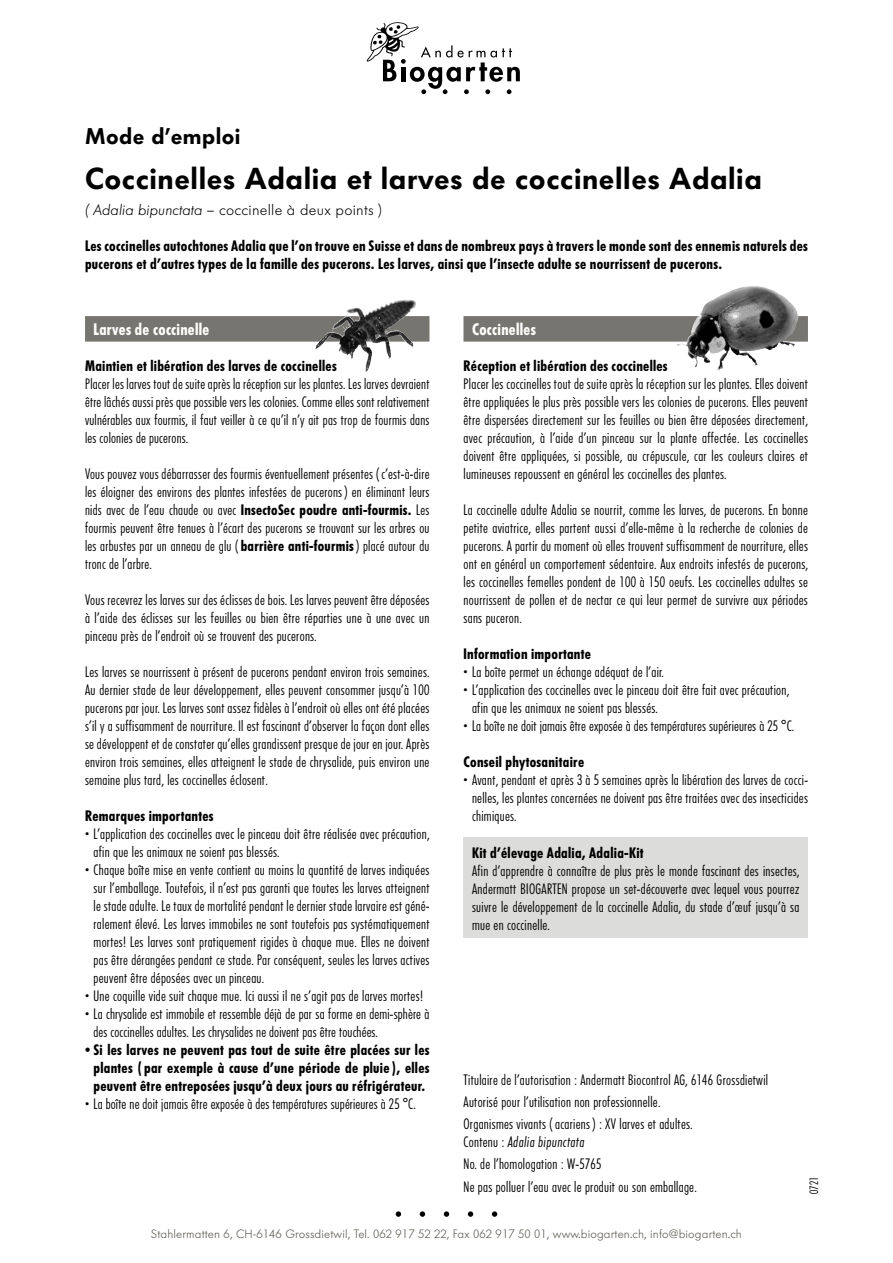
<style>
.page{position:relative;width:893px;height:1263px;background:#fff}
.page>*{position:absolute;margin:0;border:0;box-sizing:border-box;transform-origin:0 0}
.t1{font:600 30px "Futura BQ";letter-spacing:.02em;color:#000}
.t2{font:600 22.5px "Futura BQ";letter-spacing:.02em;color:#000}
.t3{font:700 condensed 16.5px "Futura BQ";letter-spacing:.02em;color:#fff}
.t4{font:300 condensed 15px/18px "Futura BQ";letter-spacing:.02em;color:#000;text-align:justify}
.t5{font:700 condensed 15px/18px "Futura BQ";letter-spacing:.02em;color:#000}
.t6{font:300 15px "Futura BQ";letter-spacing:.02em;color:#000}
.t7{font:300 12px "Futura BQ";letter-spacing:.01em;color:#57544b}
.t8{font:300 condensed 12px "Futura BQ";color:#000}
.s1{font-style:italic}
.s2{font-weight:700}
</style>
<div class="page">
<svg style="left:492px;top:1211px;width:5px;height:6px"></svg>
<svg style="left:468px;top:1211px;width:5px;height:6px"></svg>
<svg style="left:444px;top:1211px;width:5px;height:6px"></svg>
<svg style="left:420px;top:1211px;width:5px;height:6px"></svg>
<svg style="left:396px;top:1211px;width:5px;height:6px"></svg>
<svg style="left:367px;top:22px;width:153px;height:72px"></svg>
<div style="left:85px;top:316px;width:344px;height:26px;background:#77756f"></div>
<div style="left:463px;top:316px;width:345px;height:26px;background:#77756f"></div>
<div style="left:463px;top:838px;width:345px;height:100px;background:#dcdcdb"></div>
<img style="left:677px;top:286px;width:72px;height:81px">
<img style="left:346px;top:300px;width:59px;height:21px">
<h2 class="t2" style="left:85px;top:122px;width:157px">Mode d’emploi</h2>
<h1 class="t1" style="left:85px;top:159px;width:678px">Coccinelles Adalia et larves de coccinelles Adalia</h1>
<p class="t6" style="left:85px;top:201px;width:298px"><span class="s1">( Adalia bipunctata</span> – coccinelle à deux points )</p>
<p class="t5" style="left:85px;top:237px;width:724px">Les coccinelles autochtones Adalia que l’on trouve en Suisse et dans de nombreux pays à travers le monde sont des ennemis naturels des pucerons et d’autres types de la famille des pucerons. Les larves, ainsi que l’insecte adulte se nourrissent de pucerons.</p>
<p class="t3" style="left:94px;top:319px;width:117px">Larves de coccinelle</p>
<p class="t5" style="left:85px;top:357px;width:253px">Maintien et libération des larves de coccinelles</p>
<p class="t4" style="left:85px;top:375px;width:346px">Placer les larves tout de suite après la réception sur les plantes. Les larves devraient être lâchés aussi près que possible vers les colonies. Comme elles sont relativement vulnérables aux fourmis, il faut veiller à ce qu’il n’y ait pas trop de fourmis dans les colonies de pucerons.</p>
<p class="t4" style="left:85px;top:465px;width:346px">Vous pouvez vous débarrasser des fourmis éventuellement présentes ( c’est-à-dire les éloigner des environs des plantes infestées de pucerons ) en éliminant leurs nids avec de l’eau chaude ou avec <span class="s2">InsectoSec poudre anti-fourmis.</span> Les fourmis peuvent être tenues à l’écart des pucerons se trouvant sur les arbres ou les arbustes par un anneau de glu ( <span class="s2">barrière anti-fourmis</span> ) placé autour du tronc de l’arbre.</p>
<p class="t4" style="left:85px;top:591px;width:346px">Vous recevrez les larves sur des éclisses de bois. Les larves peuvent être déposées à l’aide des éclisses sur les feuilles ou bien être réparties une à une avec un pinceau près de l’endroit où se trouvent des pucerons.</p>
<p class="t4" style="left:85px;top:663px;width:346px">Les larves se nourrissent à présent de pucerons pendant environ trois semaines.<br>Au dernier stade de leur développement, elles peuvent consommer jusqu’à 100 pucerons par jour. Les larves sont assez fidèles à l’endroit où elles ont été placées s’il y a suffisamment de nourriture. Il est fascinant d’observer la façon dont elles se développent et de constater qu’elles grandissent presque de jour en jour. Après environ trois semaines, elles atteignent le stade de chrysalide, puis environ une semaine plus tard, les coccinelles éclosent.</p>
<p class="t5" style="left:85px;top:807px;width:130px">Remarques importantes</p>
<p class="t4" style="left:94px;top:825px;width:337px;text-indent:-9px">• L’application des coccinelles avec le pinceau doit être réalisée avec précaution, afin que les animaux ne soient pas blessés.</p>
<p class="t4" style="left:94px;top:861px;width:337px;text-indent:-9px">• Chaque boîte mise en vente contient au moins la quantité de larves indiquées sur l’emballage. Toutefois, il n’est pas garanti que toutes les larves atteignent le stade adulte. Le taux de mortalité pendant le dernier stade larvaire est géné&shy;ralement élevé. Les larves immobiles ne sont toutefois pas systématiquement mortes! Les larves sont pratiquement rigides à chaque mue. Elles ne doivent pas être dérangées pendant ce stade. Par conséquent, seules les larves actives peuvent être déposées avec un pinceau.</p>
<p class="t4" style="left:85px;top:987px;width:339px">• Une coquille vide suit chaque mue. Ici aussi il ne s’agit pas de larves mortes!</p>
<p class="t4" style="left:94px;top:1005px;width:337px;text-indent:-9px">• La chrysalide est immobile et ressemble déjà de par sa forme en demi-sphère à des coccinelles adultes. Les chrysalides ne doivent pas être touchées.</p>
<p class="t5" style="left:85px;top:1041px;width:346px;text-align:center">• Si les larves ne peuvent pas tout de suite être placées sur les plantes ( par exemple à cause d’une période de pluie ), elles peuvent être entreposées jusqu’à deux jours au réfrigérateur.</p>
<p class="t4" style="left:85px;top:1095px;width:332px">• La boîte ne doit jamais être exposée à des températures supérieures à 25 °C.</p>
<p class="t3" style="left:472px;top:319px;width:65px">Coccinelles</p>
<p class="t5" style="left:463px;top:357px;width:206px">Réception et libération des coccinelles</p>
<p class="t4" style="left:463px;top:375px;width:346px">Placer les coccinelles tout de suite après la réception sur les plantes. Elles doivent être appliquées le plus près possible vers les colonies de pucerons. Elles peuvent être dispersées directement sur les feuilles ou bien être déposées directement, avec précaution, à l’aide d’un pinceau sur la plante affectée. Les coccinelles doivent être appliquées, si possible, au crépuscule, car les couleurs claires et lumineuses repoussent en général les coccinelles des plantes.</p>
<p class="t4" style="left:463px;top:501px;width:346px">La coccinelle adulte Adalia se nourrit, comme les larves, de pucerons. En bonne petite aviatrice, elles partent aussi d’elle-même à la recherche de colonies de pucerons. A partir du moment où elles trouvent suffisamment de nourriture, elles ont en général un comportement sédentaire. Aux endroits infestés de pucerons, les coccinelles femelles pondent de 100 à 150 oeufs. Les coccinelles adultes se nourrissent de pollen et de nectar ce qui leur permet de survivre aux périodes sans puceron.</p>
<p class="t5" style="left:463px;top:645px;width:129px">Information importante</p>
<p class="t4" style="left:463px;top:663px;width:202px">• La boîte permet un échange adéquat de l’air.</p>
<p class="t4" style="left:472px;top:681px;width:319px;text-indent:-9px">• L’application des coccinelles avec le pinceau doit être fait avec précaution, afin que les animaux ne soient pas blessés.</p>
<p class="t4" style="left:463px;top:717px;width:332px">• La boîte ne doit jamais être exposée à des températures supérieures à 25 °C.</p>
<p class="t5" style="left:463px;top:753px;width:122px">Conseil phytosanitaire</p>
<p class="t4" style="left:472px;top:771px;width:337px;text-indent:-9px">• Avant, pendant et après 3 à 5 semaines après la libération des larves de cocci&shy;nelles, les plantes concernées ne doivent pas être traitées avec des insecticides chimiques.</p>
<p class="t5" style="left:472px;top:843px;width:173px">Kit d’élevage Adalia, Adalia-Kit</p>
<p class="t4" style="left:472px;top:861px;width:329px">Afin d’apprendre à connaître de plus près le monde fascinant des insectes, Andermatt BIOGARTEN propose un set-découverte avec lequel vous pourrez suivre le développement de la coccinelle Adalia, du stade d’œuf jusqu’à sa mue en coccinelle.</p>
<p class="t4" style="left:463px;top:1068px;width:306px;line-height:22.2px;text-align:left">Titulaire de l’autorisation : Andermatt Biocontrol AG, 6146 Grossdietwil<br>Autorisé pour l’utilisation non professionnelle.<br>Organismes vivants ( acariens ) : XV larves et adultes.</p>
<p class="t4" style="left:463px;top:1130px;width:235px;line-height:22.2px;text-align:left">Contenu : <span class="s1">Adalia bipunctata<br></span>No. de l’homologation : W-5765<br>Ne pas polluer l’eau avec le produit ou son emballage.</p>
<p class="t8" style="left:806px;top:1194px;width:18px;rotate:-90deg">0721</p>
<p class="t7" style="left:151px;top:1226px;width:592px">Stahlermatten 6, CH-6146 Grossdietwil, Tel. 062 917 52 22, Fax 062 917 50 01, www.biogarten.ch, info@biogarten.ch</p>
</div>
